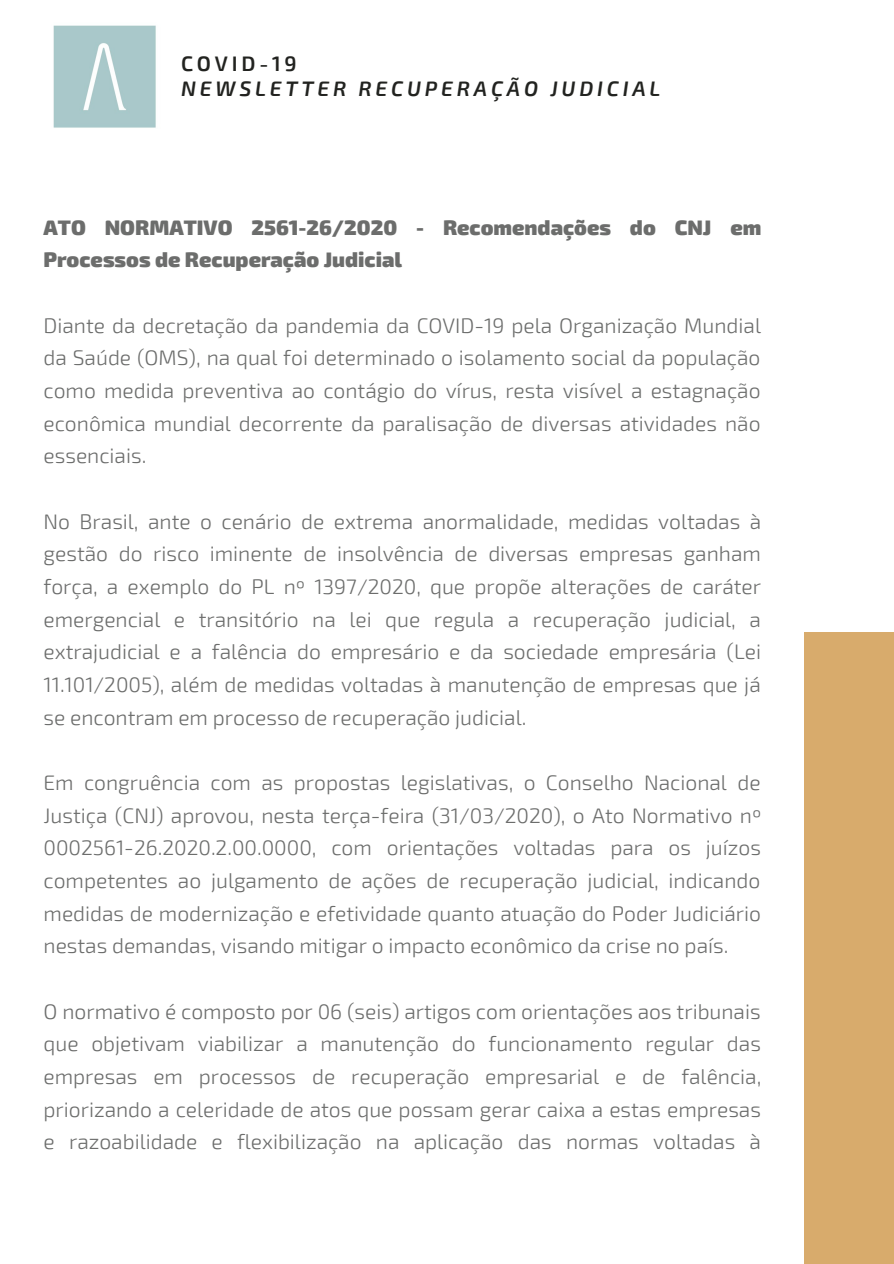
<style>
.page{position:relative;width:894px;height:1264px;background:#fff}
.page>*{position:absolute;margin:0;border:0;box-sizing:border-box;transform-origin:0 0}
.t1{font:300 21px/32.7px "Exo 2";color:#6c6d6c;text-align:justify}
.t2{font:900 21px/32.7px "Exo 2";color:#6c6d6c}
.t3{font:italic 600 21px "Exo 2";letter-spacing:.18em;color:#222320}
.t4{font:600 21px "Exo 2";letter-spacing:.18em;color:#222320}
</style>
<div class="page">
<div style="left:804px;top:632px;width:89px;height:226px;background:#d8ab6c"></div>
<img style="left:53px;top:25px;width:103px;height:103px">
<div style="left:804px;top:1042px;width:89px;height:221px;background:#d8ab6c"></div>
<div style="left:804px;top:832px;width:89px;height:226px;background:#d8ab6c"></div>
<p class="t4" style="left:181px;top:50px;width:117px">COVID-19</p>
<p class="t3" style="left:181px;top:75px;width:480px">NEWSLETTER RECUPERAÇÃO JUDICIAL</p>
<p class="t2" style="left:44px;top:209px;width:719px">ATO NORMATIVO 2561-26/2020 - Recomendações do CNJ em<br>Processos de Recuperação Judicial</p>
<p class="t1" style="left:44px;top:308px;width:718px">Diante da decretação da pandemia da COVID-19 pela Organização Mundial da Saúde (OMS), na qual foi determinado o isolamento social da população como medida preventiva ao contágio do vírus, resta visível a estagnação econômica mundial decorrente da paralisação de diversas atividades não essenciais.</p>
<p class="t1" style="left:44px;top:504px;width:719px">No Brasil, ante o cenário de extrema anormalidade, medidas voltadas à gestão do risco iminente de insolvência de diversas empresas ganham força, a exemplo do PL nº 1397/2020, que propõe alterações de caráter emergencial e transitório na lei que regula a recuperação judicial, a extrajudicial e a falência do empresário e da sociedade empresária (Lei 11.101/2005), além de medidas voltadas à manutenção de empresas que já se encontram em processo de recuperação judicial.</p>
<p class="t1" style="left:44px;top:765px;width:719px">Em congruência com as propostas legislativas, o Conselho Nacional de Justiça (CNJ) aprovou, nesta terça-feira (31/03/2020), o Ato Normativo nº 0002561-26.2020.2.00.0000, com orientações voltadas para os juízos competentes ao julgamento de ações de recuperação judicial, indicando medidas de modernização e efetividade quanto atuação do Poder Judiciário nestas demandas, visando mitigar o impacto econômico da crise no país.</p>
<p class="t1" style="left:44px;top:993px;width:719px">O normativo é composto por 06 (seis) artigos com orientações aos tribunais que objetivam viabilizar a manutenção do funcionamento regular das empresas em processos de recuperação empresarial e de falência, priorizando a celeridade de atos que possam gerar caixa a estas empresas e razoabilidade e flexibilização na aplicação das normas voltadas à</p>
</div>
